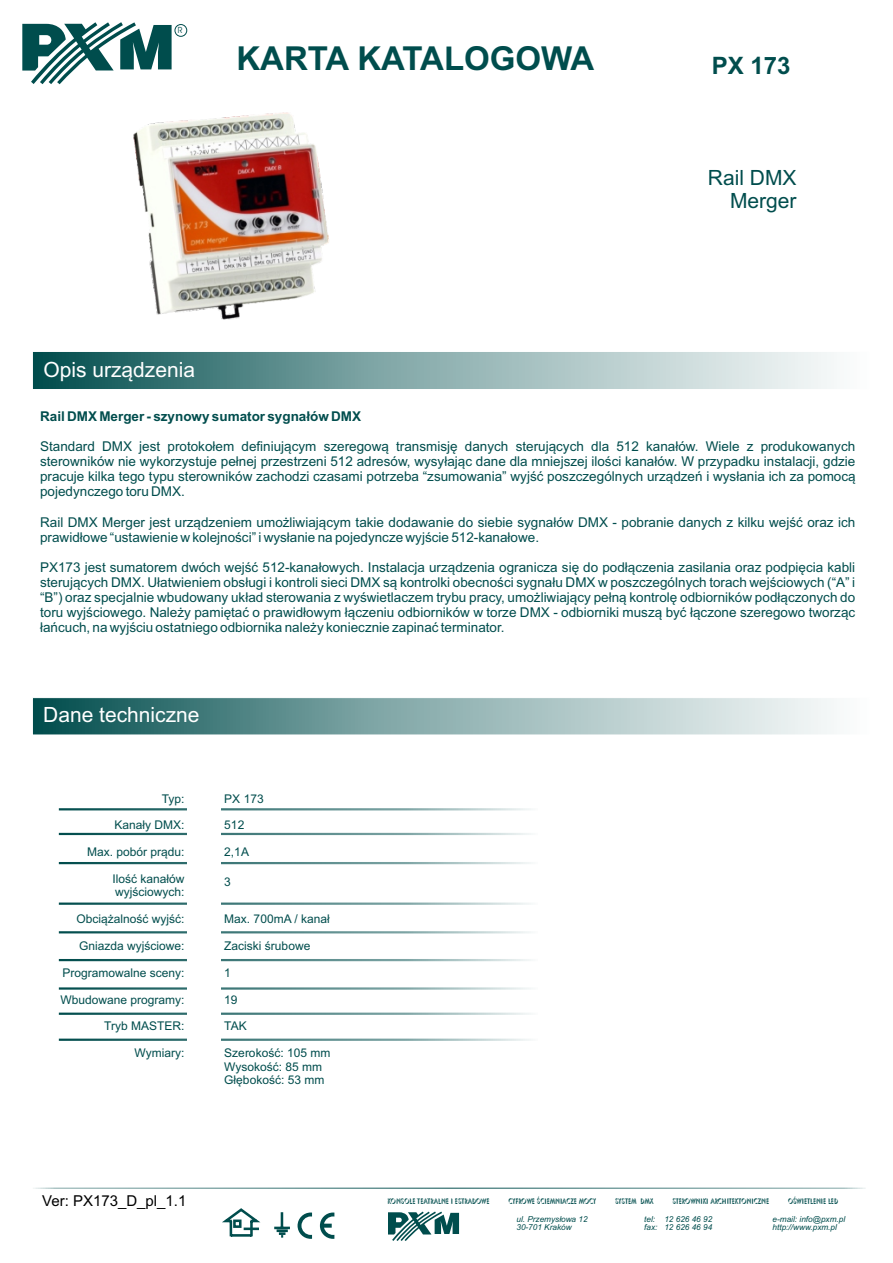
<style>
.page{position:relative;width:893px;height:1263px;background:#fff}
.page>*{position:absolute;margin:0;border:0;box-sizing:border-box;transform-origin:0 0}
.t1{font:700 33px "Arial";color:#004d4d}
.t2{font:700 24px "Arial";color:#004d4d}
.t3{font:21px "Arial";color:#fff}
.t4{font:21px/23.4px "Arial";color:#004d4d;text-align:right}
.t5{font:15px "Arial";color:#000}
.t6{font:13.5px/15.1px "Arial";color:#004d4d;text-align:justify}
.t7{font:700 13.5px "Arial";color:#004d4d}
.t8{font:12px/13.4px "Arial";color:#004d4d}
.t9{font:8.55px "Avant Garde IT Cby BT";color:#004d4d}
.t10{font:italic 8.25px/8.6px "Arial";color:#004d4d}
.t11{font:7.8px "Umbrella";color:#004d4d;scale:.82 1}
</style>
<div class="page">
<svg style="left:22px;top:22px;width:150px;height:61px"></svg>
<div style="left:175px;top:24px;width:12px;height:13px;border:1px solid #004d4d;border-radius:50%"></div>
<svg style="left:32px;top:352px;width:802px;height:37px;background:#85aaaa"></svg>
<div style="left:32px;top:698px;width:837px;height:37px;background:linear-gradient(to right,#0e5656,#fff)"></div>
<div style="left:32px;top:697px;width:838px;height:38px;border:1px solid #fff"></div>
<svg style="left:59px;top:1038px;width:479px;height:3px"></svg>
<svg style="left:59px;top:987px;width:479px;height:3px"></svg>
<svg style="left:59px;top:1012px;width:479px;height:3px"></svg>
<svg style="left:59px;top:959px;width:479px;height:2px"></svg>
<svg style="left:59px;top:833px;width:479px;height:2px"></svg>
<svg style="left:59px;top:808px;width:479px;height:2px"></svg>
<svg style="left:59px;top:862px;width:479px;height:2px"></svg>
<svg style="left:59px;top:902px;width:479px;height:3px"></svg>
<svg style="left:59px;top:931px;width:479px;height:2px"></svg>
<div style="left:187px;top:784px;width:34px;height:314px;background:#fff"></div>
<svg style="left:33px;top:1188px;width:833px;height:1px"></svg>
<svg style="left:222px;top:1208px;width:39px;height:29px"></svg>
<div style="left:233px;top:1219px;width:9px;height:9px;border:3px solid #004d4d"></div>
<hr style="left:244px;top:1227px;width:15px;height:3px;background:#004d4d">
<svg style="left:277px;top:1212px;width:11px;height:25px"></svg>
<hr style="left:274px;top:1226px;width:16px;height:3px;background:#004d4d">
<svg style="left:388px;top:1211px;width:71px;height:30px"></svg>
<svg style="left:320px;top:1212px;width:14px;height:27px"></svg>
<svg style="left:298px;top:1212px;width:14px;height:27px"></svg>
<img style="left:32px;top:26px;width:297px;height:294px">
<p class="t9" style="left:178px;top:27px;width:6px">R</p>
<h1 class="t1" style="left:236px;top:45px;width:360px">KARTA KATALOGOWA</h1>
<h2 class="t2" style="left:712px;top:57px;width:80px">PX 173</h2>
<h3 class="t4" style="left:708px;top:168px;width:90px">Rail DMX<br>Merger</h3>
<h3 class="t3" style="left:43px;top:361px;width:153px">Opis urządzenia</h3>
<p class="t7" style="left:40px;top:411px;width:323px">Rail DMX Merger - szynowy sumator sygnałów DMX</p>
<p class="t6" style="left:40px;top:440px;width:817px">Standard DMX jest protokołem definiującym szeregową transmisję danych sterujących dla 512 kanałów. Wiele z produkowanych sterowników nie wykorzystuje pełnej przestrzeni 512 adresów, wysyłając dane dla mniejszej ilości kanałów. W przypadku instalacji, gdzie pracuje kilka tego typu sterowników zachodzi czasami potrzeba “zsumowania” wyjść poszczególnych urządzeń i wysłania ich za pomocą pojedynczego toru DMX.</p>
<p class="t6" style="left:40px;top:515px;width:817px">Rail DMX Merger jest urządzeniem umożliwiającym takie dodawanie do siebie sygnałów DMX - pobranie danych z kilku wejść oraz ich prawidłowe “ustawienie w kolejności” i wysłanie na pojedyncze wyjście 512-kanałowe.</p>
<p class="t6" style="left:40px;top:561px;width:817px">PX173 jest sumatorem dwóch wejść 512-kanałowych. Instalacja urządzenia ogranicza się do podłączenia zasilania oraz podpięcia kabli sterujących DMX. Ułatwieniem obsługi i kontroli sieci DMX są kontrolki obecności sygnału DMX w poszczególnych torach wejściowych (“A” i “B”) oraz specjalnie wbudowany układ sterowania z wyświetlaczem trybu pracy, umożliwiający pełną kontrolę odbiorników podłączonych do toru wyjściowego. Należy pamiętać o prawidłowym łączeniu odbiorników w torze DMX - odbiorniki muszą być łączone szeregowo tworząc łańcuch, na wyjściu ostatniego odbiornika należy koniecznie zapinać terminator.</p>
<h3 class="t3" style="left:43px;top:706px;width:158px">Dane techniczne</h3>
<p class="t8" style="left:162px;top:793px;width:24px">Typ:</p>
<p class="t8" style="left:114px;top:819px;width:72px">Kanały DMX:</p>
<p class="t8" style="left:87px;top:846px;width:99px">Max. pobór prądu:</p>
<p class="t8" style="left:112px;top:873px;width:74px">Ilość kanałów wyjściowych:</p>
<p class="t8" style="left:76px;top:913px;width:110px">Obciążalność wyjść:</p>
<p class="t8" style="left:79px;top:940px;width:107px">Gniazda wyjściowe:</p>
<p class="t8" style="left:62px;top:967px;width:124px">Programowalne sceny:</p>
<p class="t8" style="left:60px;top:994px;width:126px">Wbudowane programy:</p>
<p class="t8" style="left:104px;top:1021px;width:82px">Tryb MASTER:</p>
<p class="t8" style="left:135px;top:1047px;width:51px">Wymiary:</p>
<p class="t8" style="left:224px;top:793px;width:41px">PX 173</p>
<p class="t8" style="left:224px;top:819px;width:22px">512</p>
<p class="t8" style="left:224px;top:846px;width:26px">2,1A</p>
<p class="t8" style="left:224px;top:876px;width:8px">3</p>
<p class="t8" style="left:224px;top:913px;width:107px">Max. 700mA / kanał</p>
<p class="t8" style="left:224px;top:940px;width:88px">Zaciski śrubowe</p>
<p class="t8" style="left:224px;top:967px;width:8px">1</p>
<p class="t8" style="left:224px;top:994px;width:15px">19</p>
<p class="t8" style="left:224px;top:1021px;width:24px">TAK</p>
<p class="t8" style="left:224px;top:1047px;width:108px">Szerokość: 105 mm<br>Wysokość: 85 mm<br>Głębokość: 53 mm</p>
<p class="t5" style="left:42px;top:1195px;width:146px">Ver: PX173_D_pl_1.1</p>
<p class="t11" style="left:387px;top:1197px;width:126px">KONSOLE TEATRALNE I ESTRADOWE</p>
<p class="t11" style="left:508px;top:1197px;width:109px">CYFROWE ŚCIEMNIACZE MOCY</p>
<p class="t11" style="left:615px;top:1197px;width:48px">SYSTEM DMX</p>
<p class="t11" style="left:672px;top:1197px;width:120px">STEROWNIKI ARCHITEKTONICZNE</p>
<p class="t11" style="left:788px;top:1197px;width:63px">OŚWIETLENIE LED</p>
<p class="t10" style="left:644px;top:1215px;width:69px">tel: 12 626 46 92 fax: 12 626 46 94</p>
<p class="t10" style="left:773px;top:1215px;width:74px">e-mail: info@pxm.pl http://www.pxm.pl</p>
<p class="t10" style="left:516px;top:1215px;width:73px">ul. Przemysłowa 12<br>30-701 Kraków</p>
</div>
